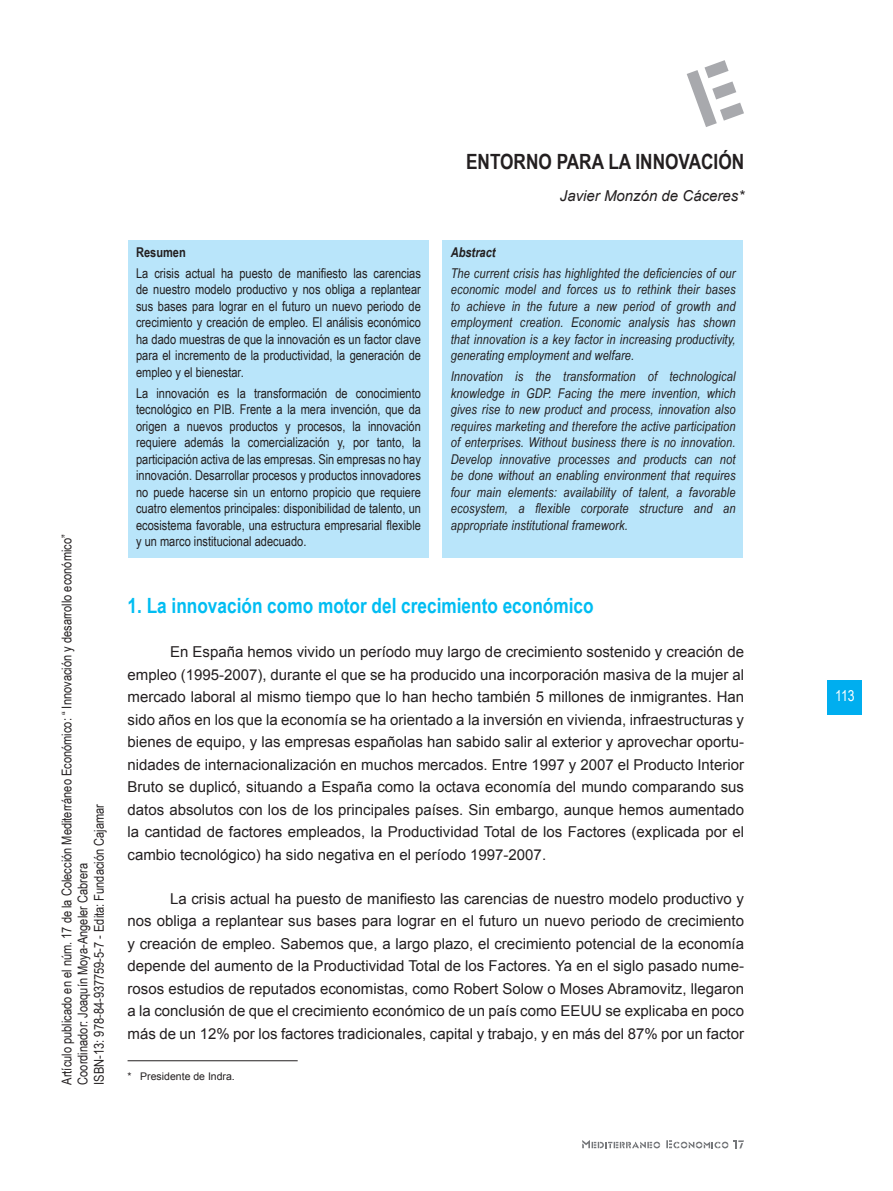
<style>
.page{position:relative;width:893px;height:1191px;background:#fff}
.page>*{position:absolute;margin:0;border:0;box-sizing:border-box;transform-origin:0 0}
.t1{font:700 21px "Arial Narrow";color:#01bdf2}
.t2{font:700 21px "Arial Narrow";color:#231f20}
.t3{font:15px/22.5px "Arial";color:#231f20;text-align:justify}
.t4{font:italic 15px "Arial";color:#231f20}
.t5{font:15px "Arial Narrow";color:#fff}
.t6{font:13.5px/16.5px "Arial Narrow";color:#231f20;text-align:justify}
.t7{font:italic 13.5px/16.5px "Arial Narrow";letter-spacing:.01em;color:#231f20;text-align:justify}
.t8{font:italic 700 13.5px "Arial Narrow";color:#231f20}
.t9{font:700 13.5px "Arial Narrow";color:#231f20}
.t10{font:10.5px "Arial";color:#231f20}
</style>
<div class="page">
<div style="left:828px;top:680px;width:34px;height:34px;background:#00aeef"></div>
<svg style="left:687px;top:60px;width:57px;height:67px"></svg>
<svg style="left:582px;top:1140px;width:78px;height:8px"></svg>
<svg style="left:666px;top:1140px;width:78px;height:8px"></svg>
<div style="left:442px;top:240px;width:301px;height:317px;background:#b9e5fa"></div>
<div style="left:128px;top:240px;width:301px;height:317px;background:#b9e5fa"></div>
<hr style="left:128px;top:1060px;width:170px;height:1px;background:#231f20">
<p class="t6" style="left:58px;top:1084px;width:552px;text-align:left;rotate:-90deg">Artículo publicado en el núm. 17 de la Colección Mediterráneo Económico: “ Innovación y desarrollo económico”<br>Coordinador: Joaquín Moya-Angeler Cabrera<br>ISBN-13: 978-84-937759-5-7 - Edita: Fundación Cajamar</p>
<p class="t9" style="left:136px;top:242px;width:51px">Resumen</p>
<p class="t6" style="left:136px;top:264px;width:286px">La crisis actual ha puesto de manifiesto las carencias de nuestro modelo productivo y nos obliga a replantear sus bases para lograr en el futuro un nuevo periodo de crecimiento y creación de empleo. El análisis económico ha dado muestras de que la innovación es un factor clave para el incremento de la productividad, la generación de empleo y el bienestar.</p>
<p class="t6" style="left:136px;top:384px;width:286px">La innovación es la transformación de conocimiento tecnológico en PIB. Frente a la mera invención, que da origen a nuevos productos y procesos, la innovación requiere además la comercialización y, por tanto, la participación activa de las empresas. Sin empresas no hay innovación. Desarrollar procesos y productos innovadores no puede hacerse sin un entorno propicio que requiere cuatro elementos principales: disponibilidad de talento, un ecosistema favorable, una estructura empresarial flexible y un marco institucional adecuado.</p>
<h1 class="t2" style="left:466px;top:145px;width:115px">Entorno para</h1>
<h1 class="t2" style="left:608px;top:145px;width:135px">la innovación</h1>
<p class="t4" style="left:560px;top:186px;width:186px">Javier Monzón de Cáceres*</p>
<p class="t8" style="left:451px;top:242px;width:46px">Abstract</p>
<p class="t7" style="left:451px;top:265px;width:286px">The current crisis has highlighted the deficiencies of our economic model and forces us to rethink their bases to achieve in the future a new period of growth and employment creation. Economic analysis has shown that innovation is a key factor in increasing productivity, generating employment and welfare.</p>
<p class="t7" style="left:451px;top:368px;width:286px">Innovation is the transformation of technological knowledge in GDP. Facing the mere invention, which gives rise to new product and process, innovation also requires marketing and therefore the active participation of enterprises. Without business there is no innovation.<br>Develop innovative processes and products can not be done without an enabling environment that requires four main elements: availability of talent, a favorable ecosystem, a flexible corporate structure and an appropriate institutional framework.</p>
<h1 class="t1" style="left:128px;top:590px;width:468px">1. La innovación como motor del crecimiento económico</h1>
<p class="t3" style="left:128px;top:641px;width:618px;text-indent:43px">En España hemos vivido un período muy largo de crecimiento sostenido y creación de empleo (1995-2007), durante el que se ha producido una incorporación masiva de la mujer al mercado laboral al mismo tiempo que lo han hecho también 5 millones de inmigrantes. Han sido años en los que la economía se ha orientado a la inversión en vivienda, infraestructuras y bienes de equipo, y las empresas españolas han sabido salir al exterior y aprovechar oportu&shy;nidades de internacionalización en muchos mercados. Entre 1997 y 2007 el Producto Interior Bruto se duplicó, situando a España como la octava economía del mundo comparando sus datos absolutos con los de los principales países. Sin embargo, aunque hemos aumentado la cantidad de factores empleados, la Productividad Total de los Factores (explicada por el cambio tecnológico) ha sido negativa en el período 1997-2007.</p>
<p class="t3" style="left:128px;top:887px;width:618px;text-indent:43px">La crisis actual ha puesto de manifiesto las carencias de nuestro modelo productivo y nos obliga a replantear sus bases para lograr en el futuro un nuevo periodo de crecimiento y creación de empleo. Sabemos que, a largo plazo, el crecimiento potencial de la economía depende del aumento de la Productividad Total de los Factores. Ya en el siglo pasado nume&shy;rosos estudios de reputados economistas, como Robert Solow o Moses Abramovitz, llegaron a la conclusión de que el crecimiento económico de un país como EEUU se explicaba en poco más de un 12% por los factores tradicionales, capital y trabajo, y en más del 87% por un factor</p>
<p class="t10" style="left:128px;top:1069px;width:109px">* Presidente de Indra.</p>
<p class="t5" style="left:835px;top:685px;width:21px">113</p>
</div>
